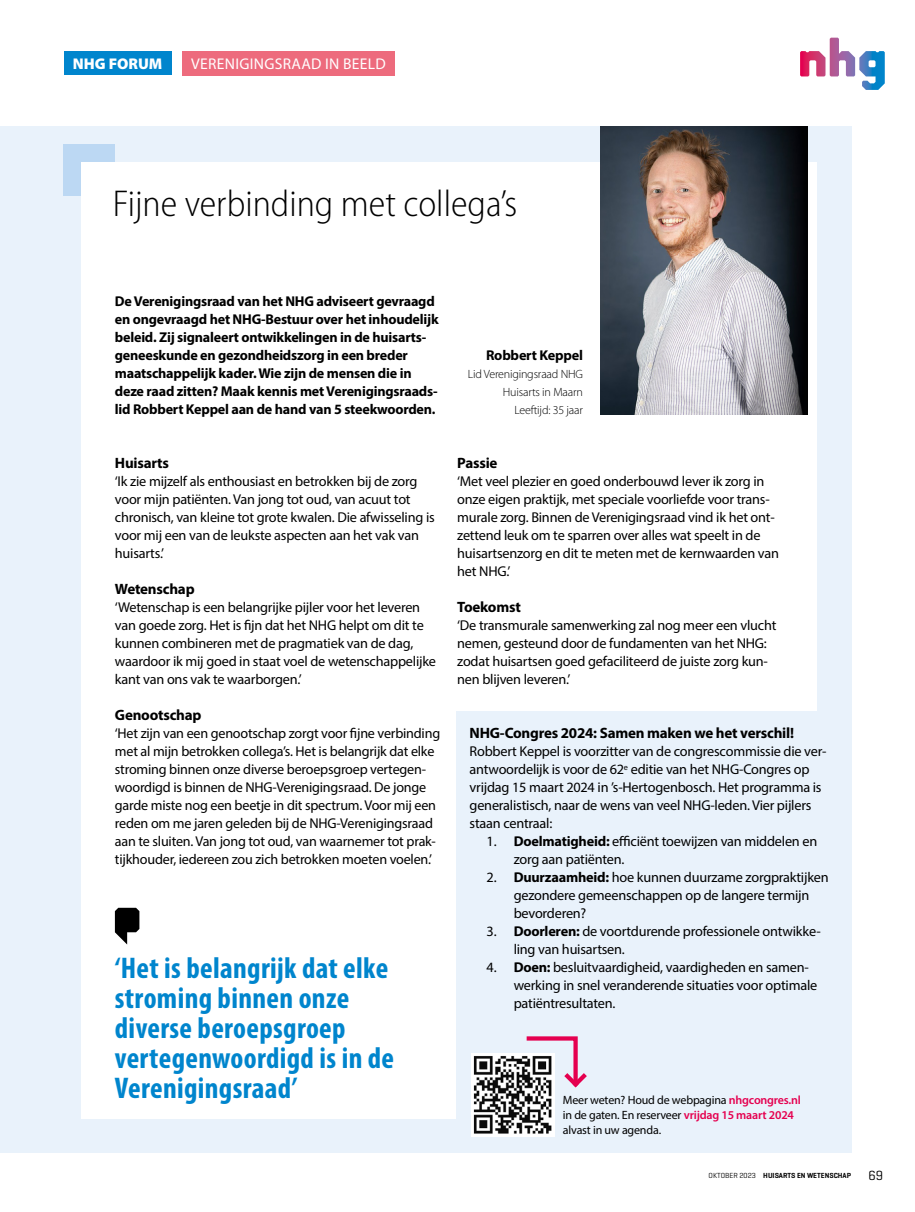
<style>
.page{position:relative;width:915px;height:1212px;background:#fff}
.page>*{position:absolute;margin:0;border:0;box-sizing:border-box;transform-origin:0 0}
.Title_x{font:300 semi-condensed 37.5px "Myriad Pro";color:#000}
.Eyecatcher_blauw{font:30px/30px "Myriad Variable Concept";letter-spacing:.01em;color:#0085cd}
.Category_x{font:15.6px "Myriad Pro";letter-spacing:.02em;color:#fff}
.t1{font:900 15.6px "Myriad Pro";color:#fff}
.SectionHeading_1_x{font:700 15px "Myriad Pro";letter-spacing:-.015em;color:#000}
.Para_x{font:14.25px/18px "Myriad Pro";letter-spacing:-.015em;color:#000}
.Para_Trailer_Bold{font:700 14.25px/18px "Myriad Pro";letter-spacing:-.015em;color:#000}
.Image_Caption_x{font:700 14.25px "Myriad Pro";letter-spacing:-.015em;color:#000}
.t2{font:13.5px "Geogrotesque";color:#000}
.Source_x{font:12px/15px "Myriad Pro";letter-spacing:-.015em;color:#000}
.Image_Caption_x-2{font:300 12px "Myriad Pro";letter-spacing:-.015em;color:#000}
.t3{font:600 7.5px "Geogrotesque";color:#000}
.t4{font:7.5px "Geogrotesque";color:#000}
.s1{font-weight:700}
.s2{font-weight:600;color:#e5004f}
.s3{font-weight:400}
</style>
<div class="page">
<div style="left:64px;top:51px;width:107px;height:24px;background:#0085cd"></div>
<div style="left:0;top:126px;width:850px;height:1026px;background:#e9f2fb"></div>
<svg style="left:800px;top:38px;width:84px;height:52px"></svg>
<div style="left:64px;top:144px;width:51px;height:17px;background:#bcd8f3"></div>
<div style="left:64px;top:144px;width:17px;height:51px;background:#bcd8f3"></div>
<div style="left:182px;top:51px;width:213px;height:24px;background:#ed6b7d"></div>
<div style="left:81px;top:162px;width:735px;height:956px;background:#fff"></div>
<svg style="left:115px;top:908px;width:24px;height:36px"></svg>
<img style="left:600px;top:126px;width:207px;height:288px">
<div style="left:456px;top:711px;width:393px;height:441px;background:#e9f2fb"></div>
<img style="left:471px;top:1053px;width:83px;height:84px">
<svg style="left:522px;top:1036px;width:64px;height:51px"></svg>
<p class="t1" style="left:73px;top:54px;width:91px">NHG FORUM</p>
<p class="Category_x" style="left:191px;top:54px;width:196px">VERENIGINGSRAAD IN BEELD</p>
<p class="Title_x" style="left:113px;top:184px;width:406px">Fijne verbinding met collega’s</p>
<p class="Para_Trailer_Bold" style="left:115px;top:292px;width:325px">De Verenigingsraad van het NHG adviseert gevraagd en ongevraagd het NHG-Bestuur over het inhoudelijk beleid. Zij signaleert ontwikkelingen in de huisarts&shy;geneeskunde en gezondheidszorg in een breder maatschappelijk kader. Wie zijn de mensen die in deze raad zitten? Maak kennis met Verenigingsraads&shy;lid Robbert Keppel aan de hand van 5 steekwoorden.</p>
<p class="SectionHeading_1_x" style="left:115px;top:453px;width:56px">Huisarts</p>
<p class="Para_x" style="left:115px;top:472px;width:321px">‘Ik zie mijzelf als enthousiast en betrokken bij de zorg voor mijn patiënten. Van jong tot oud, van acuut tot chronisch, van kleine tot grote kwalen. Die afwisseling is voor mij een van de leukste aspecten aan het vak van huisarts.’</p>
<p class="SectionHeading_1_x" style="left:115px;top:579px;width:81px">Wetenschap</p>
<p class="Para_x" style="left:115px;top:598px;width:322px">‘Wetenschap is een belangrijke pijler voor het leveren van goede zorg. Het is fijn dat het NHG helpt om dit te kunnen combineren met de pragmatiek van de dag, waardoor ik mij goed in staat voel de wetenschappelijke kant van ons vak te waarborgen.’</p>
<p class="SectionHeading_1_x" style="left:115px;top:705px;width:88px">Genootschap</p>
<p class="Para_x" style="left:115px;top:724px;width:327px">‘Het zijn van een genootschap zorgt voor fijne verbinding met al mijn betrokken collega’s. Het is belangrijk dat elke stroming binnen onze diverse beroepsgroep vertegen&shy;woordigd is binnen de NHG-Verenigingsraad. De jonge garde miste nog een beetje in dit spectrum. Voor mij een reden om me jaren geleden bij de NHG-Verenigingsraad aan te sluiten. Van jong tot oud, van waarnemer tot prak&shy;tijkhouder, iedereen zou zich betrokken moeten voelen.’</p>
<p class="Eyecatcher_blauw" style="left:115px;top:953px;width:281px">‘Het is belangrijk dat elke stroming binnen onze diverse beroepsgroep vertegenwoordigd is in de<br>Verenigingsraad’</p>
<p class="Image_Caption_x" style="left:486px;top:346px;width:98px">Robbert Keppel</p>
<p class="Image_Caption_x-2" style="left:467px;top:368px;width:117px">Lid Verenigingsraad NHG</p>
<p class="Image_Caption_x-2" style="left:502px;top:386px;width:82px">Huisarts in Maarn</p>
<p class="Image_Caption_x-2" style="left:514px;top:404px;width:70px">Leeftijd: 35 jaar</p>
<p class="SectionHeading_1_x" style="left:457px;top:453px;width:42px">Passie</p>
<p class="Para_x" style="left:457px;top:472px;width:323px">‘Met veel plezier en goed onderbouwd lever ik zorg in onze eigen praktijk, met speciale voorliefde voor trans&shy;murale zorg. Binnen de Verenigingsraad vind ik het ont&shy;zettend leuk om te sparren over alles wat speelt in de huisartsenzorg en dit te meten met de kernwaarden van het NHG.’</p>
<p class="SectionHeading_1_x" style="left:457px;top:597px;width:65px">Toekomst</p>
<p class="Para_x" style="left:457px;top:616px;width:320px">‘De transmurale samenwerking zal nog meer een vlucht nemen, gesteund door de fundamenten van het NHG: zodat huisartsen goed gefaciliteerd de juiste zorg kun&shy;nen blijven leveren.’</p>
<p class="SectionHeading_1_x" style="left:469px;top:723px;width:326px">NHG-Congres 2024: Samen maken we het verschil!</p>
<p class="Para_x" style="left:469px;top:742px;width:358px">Robbert Keppel is voorzitter van de congrescommissie die ver&shy;antwoordelijk is voor de 62<sup>e</sup> editie van het NHG-Congres op vrijdag 15 maart 2024 in ’s-Hertogenbosch. Het programma is generalistisch, naar de wens van veel NHG-leden. Vier pijlers staan centraal:</p>
<p class="Para_x" style="left:513px;top:832px;width:305px;text-indent:-27px">1. <span class="s1">Doelmatigheid:</span> efficiënt toewijzen van middelen en zorg aan patiënten.</p>
<p class="Para_x" style="left:513px;top:868px;width:316px;text-indent:-27px">2. <span class="s1">Duurzaamheid:</span> hoe kunnen duurzame zorgpraktijken gezondere gemeenschappen op de langere termijn bevorderen?</p>
<p class="Para_x" style="left:513px;top:922px;width:308px;text-indent:-27px">3. <span class="s1">Doorleren:</span> de voortdurende professionele ontwikke&shy;ling van huisartsen.</p>
<p class="Para_x" style="left:513px;top:958px;width:305px;text-indent:-27px">4. <span class="s1">Doen:</span> besluitvaardigheid, vaardigheden en samen&shy;werking in snel veranderende situaties voor optimale patiëntresultaten.</p>
<p class="Source_x" style="left:562px;top:1092px;width:239px">Meer weten? Houd de webpagina <span class="s2">nhgcongres.nl </span>in de gaten. En reserveer <span class="s2">vrijdag 15 maart 2024 </span>alvast in uw agenda.</p>
<p class="t3" style="left:715px;top:1171px;width:137px"><span class="s3">MAAND 0 00</span> HUISARTS EN WETENSCHAP</p>
<p class="t2" style="left:868px;top:1166px;width:16px">69</p>
<p class="t4" style="left:708px;top:1171px;width:49px">OKTOBER 2023</p>
</div>
